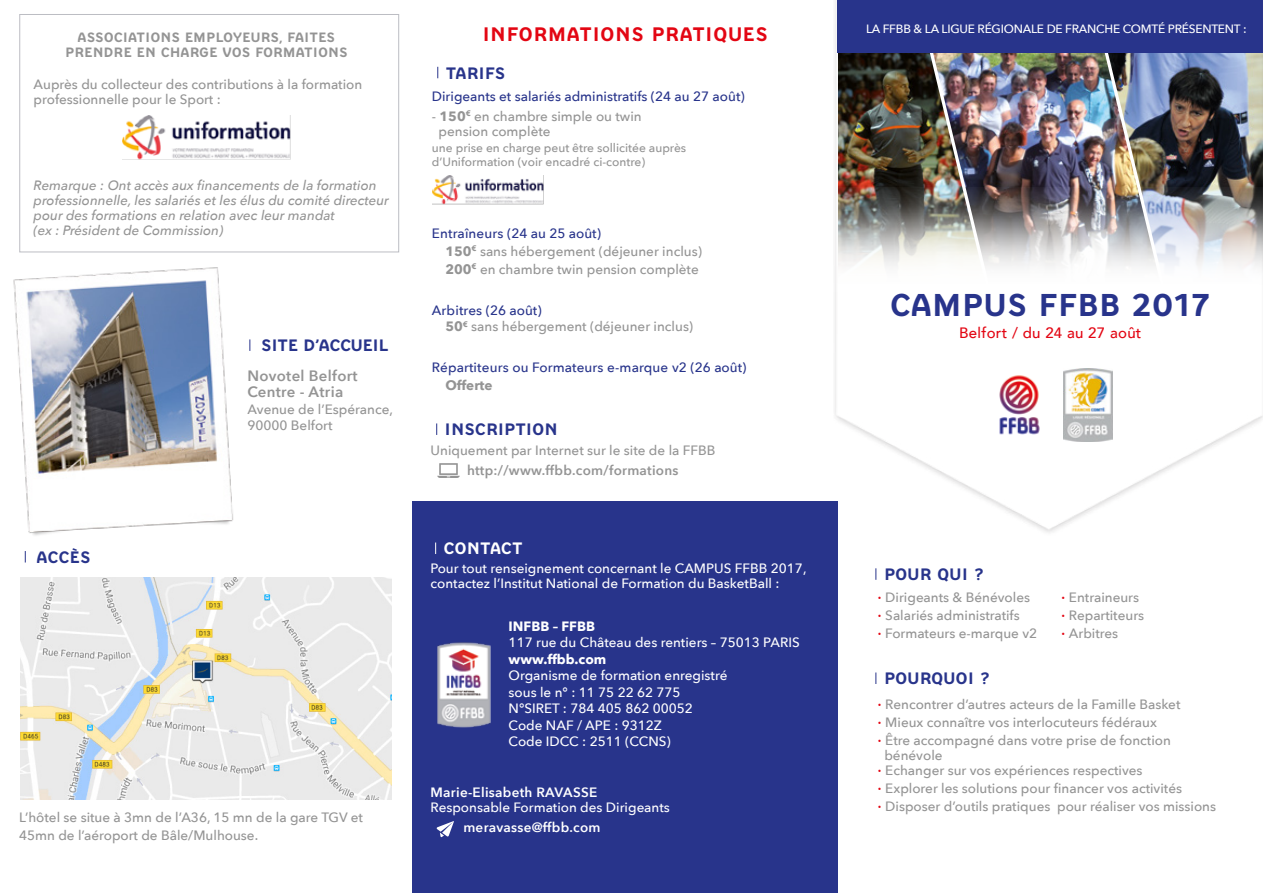
<style>
.page{position:relative;width:1263px;height:893px;background:#fff}
.page>*{position:absolute;margin:0;border:0;box-sizing:border-box;transform-origin:0 0}
.t1{font:31.5px "FFBB";color:#28348b}
.t2{font:19.5px "FFBB";letter-spacing:.02em;color:#e30613}
.t3{font:16.5px "FFBB";letter-spacing:-.015em;color:#28348b}
.t4{font:16.5px "FFBB";letter-spacing:-.005em;color:#fff}
.t5{font:600 15px/16.5px "Avenir Next";letter-spacing:.02em;color:#949494}
.t6{font:500 15px "Avenir";letter-spacing:.02em;color:#e30613}
.t7{font:500 13.5px/18px "Avenir Next";color:#949494}
.t8{font:500 13.5px/16.5px "Avenir Next";color:#fff}
.t9{font:italic 500 13.5px/15px "Avenir Next";color:#949494}
.t10{font:500 13.5px "Avenir Next";color:#28348b}
.t11{font:13.5px/15px "FFBB";color:#949494;text-align:center}
.t12{font:600 13.5px "Avenir Next";letter-spacing:.02em;color:#fff}
.t13{font:600 13.5px "Avenir Next";letter-spacing:.02em;color:#949494}
.t14{font:700 13.5px "Avenir Next";color:#fff}
.t15{font:700 13.5px "Avenir Next";color:#949494}
.t16{font:500 12px/13.5px "Avenir Next";color:#949494}
.t17{font:500 12px "Avenir Next";letter-spacing:-.02em;color:#fff}
.s1{font-weight:700}
</style>
<div class="page">
<div style="left:412px;top:502px;width:426px;height:391px;background:#28348b"></div>
<div style="left:19px;top:14px;width:380px;height:238px;border:1px solid #bcbdc3"></div>
<svg style="left:437px;top:821px;width:17px;height:16px"></svg>
<img style="left:20px;top:578px;width:371px;height:221px">
<svg style="left:249px;top:339px;width:1px;height:12px"></svg>
<svg style="left:437px;top:463px;width:23px;height:15px"></svg>
<svg style="left:436px;top:423px;width:1px;height:12px"></svg>
<svg style="left:435px;top:542px;width:1px;height:12px"></svg>
<img style="left:438px;top:642px;width:52px;height:86px">
<img style="left:13px;top:267px;width:221px;height:288px">
<img style="left:122px;top:116px;width:169px;height:44px">
<svg style="left:875px;top:568px;width:1px;height:12px"></svg>
<svg style="left:875px;top:672px;width:1px;height:12px"></svg>
<img style="left:833px;top:0;width:430px;height:533px">
<img style="left:1063px;top:369px;width:49px;height:72px">
<img style="left:433px;top:175px;width:111px;height:30px">
<p class="t11" style="left:65px;top:30px;width:284px">ASSOCIATIONS EMPLOYEURS, FAITES<br>PRENDRE EN CHARGE VOS FORMATIONS</p>
<p class="t7" style="left:34px;top:76px;width:330px;line-height:15px">Auprès du collecteur des contributions à la formation professionnelle pour le Sport :</p>
<p class="t9" style="left:34px;top:177px;width:357px">Remarque : Ont accès aux financements de la formation professionnelle, les salariés et les élus du comité directeur pour des formations en relation avec leur mandat<br>(ex : Président de Commission)</p>
<p class="t3" style="left:261px;top:336px;width:129px">SITE D’ACCUEIL</p>
<p class="t3" style="left:37px;top:548px;width:56px">ACCÈS</p>
<p class="t5" style="left:247px;top:367px;width:112px">Novotel Belfort<br>Centre - Atria</p>
<p class="t7" style="left:247px;top:400px;width:147px;line-height:16.5px">Avenue de l’Espérance,<br>90000 Belfort</p>
<p class="t7" style="left:19px;top:807px;width:345px">L’hôtel se situe à 3mn de l’A36, 15 mn de la gare TGV et<br>45mn de l’aéroport de Bâle/Mulhouse.</p>
<h2 class="t2" style="left:482px;top:23px;width:287px">INFORMATIONS PRATIQUES</h2>
<p class="t3" style="left:446px;top:63px;width:61px">TARIFS</p>
<p class="t7" style="left:439px;top:108px;width:205px;line-height:15px;text-indent:-7px">- <span class="s1">150</span><sup>€</sup> en chambre simple ou twin pension complète</p>
<p class="t16" style="left:432px;top:141px;width:256px">une prise en charge peut être sollicitée auprès d’Uniformation (voir encadré ci-contre)</p>
<p class="t10" style="left:432px;top:84px;width:314px">Dirigeants et salariés administratifs (24 au 27 août)</p>
<p class="t10" style="left:432px;top:222px;width:171px">Entraîneurs (24 au 25 août)</p>
<p class="t7" style="left:445px;top:241px;width:258px"><span class="s1">150</span><sup>€</sup> sans hébergement (déjeuner inclus)<br><span class="s1">200</span><sup>€</sup> en chambre twin pension complète</p>
<p class="t10" style="left:432px;top:299px;width:111px">Arbitres (26 août)</p>
<p class="t7" style="left:445px;top:317px;width:249px"><span class="s1">50</span><sup>€</sup> sans hébergement (déjeuner inclus)</p>
<p class="t10" style="left:432px;top:355px;width:316px">Répartiteurs ou Formateurs e-marque v2 (26 août)</p>
<p class="t15" style="left:445px;top:373px;width:49px">Offerte</p>
<p class="t3" style="left:445px;top:420px;width:115px">INSCRIPTION</p>
<p class="t7" style="left:431px;top:441px;width:286px">Uniquement par Internet sur le site de la FFBB</p>
<p class="t13" style="left:467px;top:458px;width:213px">http://www.ffbb.com/formations</p>
<p class="t4" style="left:444px;top:539px;width:81px">CONTACT</p>
<p class="t8" style="left:431px;top:560px;width:377px;line-height:15px">Pour tout renseignement concernant le CAMPUS FFBB 2017, contactez l’Institut National de Formation du BasketBall :</p>
<p class="t14" style="left:509px;top:614px;width:88px">INFBB – FFBB</p>
<p class="t8" style="left:509px;top:634px;width:293px">117 rue du Château des rentiers – 75013 PARIS</p>
<p class="t14" style="left:509px;top:647px;width:99px">www.ffbb.com</p>
<p class="t8" style="left:509px;top:667px;width:220px">Organisme de formation enregistré sous le n° : 11 75 22 62 775<br>N°SIRET : 784 405 862 00052<br>Code NAF / APE : 9312Z<br>Code IDCC : 2511 (CCNS)</p>
<p class="t12" style="left:431px;top:781px;width:168px">Marie-Elisabeth RAVASSE</p>
<p class="t8" style="left:431px;top:799px;width:241px">Responsable Formation des Dirigeants</p>
<p class="t12" style="left:463px;top:816px;width:139px">meravasse@ffbb.com</p>
<p class="t17" style="left:866px;top:19px;width:382px">LA FFBB &amp; LA LIGUE RÉGIONALE DE FRANCHE COMTÉ PRÉSENTENT :</p>
<h1 class="t1" style="left:890px;top:287px;width:323px">CAMPUS FFBB 2017</h1>
<p class="t6" style="left:959px;top:320px;width:184px">Belfort / du 24 au 27 août</p>
<p class="t3" style="left:884px;top:565px;width:101px">POUR QUI ?</p>
<p class="t7" style="left:878px;top:588px;width:161px"><sup>.</sup> Dirigeants &amp; Bénévoles <sup>.</sup> Salariés administratifs<br><sup>.</sup> Formateurs e-marque v2</p>
<p class="t7" style="left:1061px;top:588px;width:84px"><sup>.</sup> Entraineurs <sup>.</sup> Repartiteurs <sup>.</sup> Arbitres</p>
<p class="t3" style="left:884px;top:669px;width:107px">POURQUOI ?</p>
<p class="t7" style="left:878px;top:695px;width:304px"><sup>.</sup> Rencontrer d’autres acteurs de la Famille Basket <sup>.</sup> Mieux connaître vos interlocuteurs fédéraux<br><sup>.</sup> Être accompagné dans votre prise de fonction</p>
<p class="t7" style="left:878px;top:747px;width:266px;line-height:15px;text-indent:7px">bénévole<br><sup>.</sup> Echanger sur vos expériences respectives</p>
<p class="t7" style="left:878px;top:779px;width:340px"><sup>.</sup> Explorer les solutions pour financer vos activités<br><sup>.</sup> Disposer d’outils pratiques pour réaliser vos missions</p>
</div>
